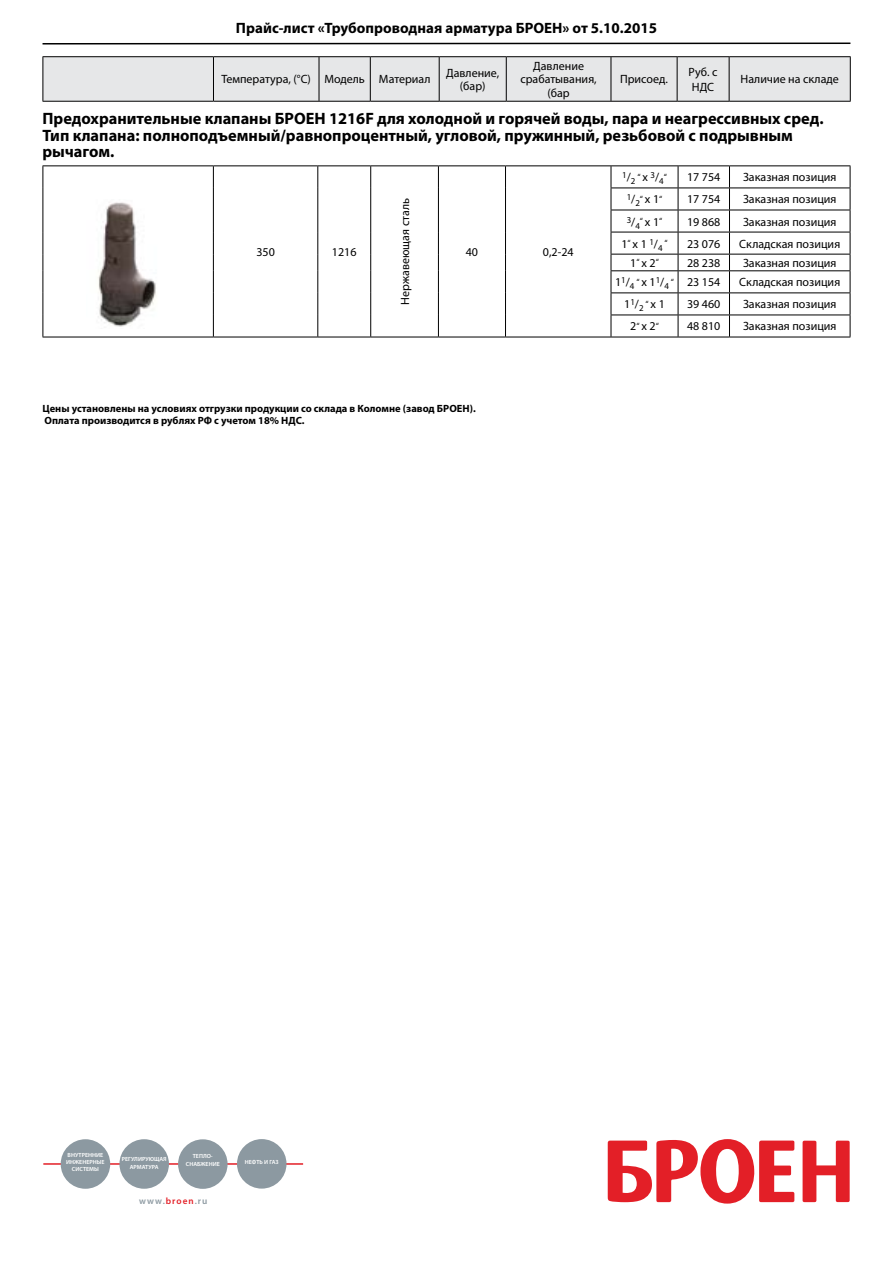
<style>
.page{position:relative;width:893px;height:1263px;background:#fff}
.page>*{position:absolute;margin:0;border:0;box-sizing:border-box;transform-origin:0 0}
.t1{font:700 16.5px/16.5px "Myriad Pro";color:#000}
.t2{font:700 15px "Myriad Pro";color:#000}
.t3{font:12px/13.5px "Myriad Pro";color:#000;text-align:center}
.t4{font:700 10.5px/12.6px "Myriad Pro";color:#000}
.t5{font:600 9.15px "Myriad Pro";letter-spacing:.11em;color:#8c99a1}
.t6{font:9px "Myriad Pro";color:#000}
.t7{font:600 6px/7.2px "Myriad Pro";color:#fff;text-align:center}
.s1{font-size:12px}
.s2{font-size:9px}
.s3{color:#e31f27}
</style>
<div class="page">
<div style="left:44px;top:57px;width:806px;height:44px;background:#e6e7e8"></div>
<hr style="left:43px;top:56px;width:170px;height:1px;background:#000">
<hr style="left:43px;top:57px;width:1px;height:44px;background:#000">
<hr style="left:213px;top:56px;width:106px;height:1px;background:#000">
<hr style="left:213px;top:57px;width:1px;height:44px;background:#000">
<hr style="left:319px;top:56px;width:51px;height:1px;background:#000">
<hr style="left:319px;top:57px;width:1px;height:44px;background:#000">
<hr style="left:370px;top:56px;width:69px;height:1px;background:#000">
<hr style="left:370px;top:57px;width:1px;height:44px;background:#000">
<hr style="left:439px;top:56px;width:67px;height:1px;background:#000">
<hr style="left:439px;top:57px;width:1px;height:44px;background:#000">
<hr style="left:506px;top:56px;width:105px;height:1px;background:#000">
<hr style="left:506px;top:57px;width:1px;height:44px;background:#000">
<hr style="left:611px;top:56px;width:66px;height:1px;background:#000">
<hr style="left:611px;top:57px;width:1px;height:44px;background:#000">
<hr style="left:677px;top:56px;width:52px;height:1px;background:#000">
<hr style="left:677px;top:57px;width:1px;height:44px;background:#000">
<hr style="left:729px;top:56px;width:122px;height:1px;background:#000">
<hr style="left:729px;top:57px;width:1px;height:44px;background:#000">
<hr style="left:850px;top:57px;width:1px;height:44px;background:#000">
<hr style="left:43px;top:101px;width:170px;height:1px;background:#000">
<hr style="left:213px;top:101px;width:106px;height:1px;background:#000">
<hr style="left:319px;top:101px;width:51px;height:1px;background:#000">
<hr style="left:370px;top:101px;width:69px;height:1px;background:#000">
<hr style="left:439px;top:101px;width:67px;height:1px;background:#000">
<hr style="left:506px;top:101px;width:105px;height:1px;background:#000">
<hr style="left:611px;top:101px;width:66px;height:1px;background:#000">
<hr style="left:677px;top:101px;width:52px;height:1px;background:#000">
<hr style="left:729px;top:101px;width:122px;height:1px;background:#000">
<hr style="left:43px;top:165px;width:170px;height:1px;background:#000">
<hr style="left:213px;top:165px;width:105px;height:1px;background:#000">
<hr style="left:318px;top:165px;width:53px;height:1px;background:#000">
<hr style="left:371px;top:165px;width:67px;height:1px;background:#000">
<hr style="left:438px;top:165px;width:67px;height:1px;background:#000">
<hr style="left:505px;top:165px;width:106px;height:1px;background:#000">
<hr style="left:611px;top:165px;width:67px;height:1px;background:#000">
<hr style="left:678px;top:165px;width:51px;height:1px;background:#000">
<hr style="left:729px;top:165px;width:121px;height:1px;background:#000">
<hr style="left:611px;top:188px;width:67px;height:1px;background:#000">
<hr style="left:678px;top:188px;width:51px;height:1px;background:#000">
<hr style="left:729px;top:188px;width:121px;height:1px;background:#000">
<hr style="left:611px;top:210px;width:67px;height:1px;background:#000">
<hr style="left:678px;top:210px;width:51px;height:1px;background:#000">
<hr style="left:729px;top:210px;width:121px;height:1px;background:#000">
<hr style="left:611px;top:232px;width:67px;height:1px;background:#000">
<hr style="left:678px;top:232px;width:51px;height:1px;background:#000">
<hr style="left:729px;top:232px;width:121px;height:1px;background:#000">
<hr style="left:611px;top:254px;width:67px;height:1px;background:#000">
<hr style="left:678px;top:254px;width:51px;height:1px;background:#000">
<hr style="left:729px;top:254px;width:121px;height:1px;background:#000">
<hr style="left:611px;top:270px;width:67px;height:1px;background:#000">
<hr style="left:678px;top:270px;width:51px;height:1px;background:#000">
<hr style="left:729px;top:270px;width:121px;height:1px;background:#000">
<hr style="left:611px;top:292px;width:67px;height:1px;background:#000">
<hr style="left:678px;top:292px;width:51px;height:1px;background:#000">
<hr style="left:729px;top:292px;width:121px;height:1px;background:#000">
<svg style="left:43px;top:166px;width:1px;height:171px"></svg>
<svg style="left:213px;top:166px;width:1px;height:171px"></svg>
<svg style="left:317px;top:166px;width:1px;height:171px"></svg>
<svg style="left:370px;top:166px;width:1px;height:171px"></svg>
<svg style="left:438px;top:166px;width:1px;height:171px"></svg>
<svg style="left:505px;top:166px;width:1px;height:171px"></svg>
<hr style="left:611px;top:315px;width:67px;height:1px;background:#000">
<svg style="left:611px;top:166px;width:1px;height:171px"></svg>
<hr style="left:678px;top:315px;width:51px;height:1px;background:#000">
<svg style="left:678px;top:166px;width:1px;height:171px"></svg>
<hr style="left:729px;top:315px;width:121px;height:1px;background:#000">
<svg style="left:729px;top:166px;width:1px;height:171px"></svg>
<svg style="left:850px;top:166px;width:1px;height:171px"></svg>
<hr style="left:43px;top:337px;width:170px;height:1px;background:#000">
<hr style="left:213px;top:337px;width:105px;height:1px;background:#000">
<hr style="left:318px;top:337px;width:53px;height:1px;background:#000">
<hr style="left:371px;top:337px;width:67px;height:1px;background:#000">
<hr style="left:438px;top:337px;width:67px;height:1px;background:#000">
<hr style="left:505px;top:337px;width:106px;height:1px;background:#000">
<hr style="left:611px;top:337px;width:67px;height:1px;background:#000">
<hr style="left:678px;top:337px;width:51px;height:1px;background:#000">
<hr style="left:729px;top:337px;width:121px;height:1px;background:#000">
<img style="left:98px;top:202px;width:58px;height:125px">
<hr style="left:43px;top:1163px;width:260px;height:2px;background:#e31f27">
<div style="left:61px;top:1139px;width:49px;height:50px;background:#8c99a1;border-radius:50%"></div>
<div style="left:119px;top:1139px;width:50px;height:50px;background:#8c99a1;border-radius:50%"></div>
<div style="left:237px;top:1139px;width:49px;height:49px;background:#8c99a1;border-radius:50%"></div>
<div style="left:178px;top:1139px;width:50px;height:50px;background:#8c99a1;border-radius:50%"></div>
<svg style="left:803px;top:1140px;width:47px;height:62px"></svg>
<svg style="left:608px;top:1139px;width:186px;height:64px"></svg>
<svg style="left:42px;top:42px;width:809px;height:3px;background:#7f7f7f"></svg>
<p class="t2" style="left:236px;top:18px;width:423px">Прайс-лист «Трубопроводная арматура БРОЕН» от 5.10.2015</p>
<p class="t3" style="left:222px;top:73px;width:210px">Температура, (°С) Модель Материал</p>
<p class="t3" style="left:446px;top:66px;width:55px">Давление, (бар)</p>
<p class="t3" style="left:520px;top:59px;width:78px">Давление срабатывания, (бар</p>
<p class="t3" style="left:620px;top:73px;width:49px">Присоед.</p>
<p class="t3" style="left:689px;top:65px;width:30px;line-height:14.4px;text-align:left">Руб. с<br>НДС</p>
<p class="t3" style="left:741px;top:73px;width:100px">Наличие на складе</p>
<h1 class="t1" style="left:43px;top:110px;width:783px">Предохранительные клапаны БРОЕН 1216F для холодной и горячей воды, пара и неагрессивных сред.<br>Тип клапана: полноподъемный/равнопроцентный, угловой, пружинный, резьбовой с подрывным рычагом.</h1>
<p class="t3" style="left:256px;top:245px;width:20px">350</p>
<p class="t3" style="left:332px;top:245px;width:26px">1216</p>
<p class="t3" style="left:398px;top:305px;width:108px;rotate:-90deg">Нержавеющая сталь</p>
<p class="t3" style="left:466px;top:245px;width:14px">40</p>
<p class="t3" style="left:543px;top:245px;width:32px">0,2-24</p>
<p class="t4" style="left:43px;top:402px;width:435px">Цены установлены на условиях отгрузки продукции со склада в Коломне (завод БРОЕН).<br>Оплата производится в рублях РФ с учетом 18% НДС.</p>
<p class="t6" style="left:622px;top:173px;width:15px">1<span class="s1">/</span>2</p>
<p class="t6" style="left:637px;top:171px;width:31px">“ <span class="s1">х</span> 3<span class="s1">/</span>4“</p>
<p class="t3" style="left:687px;top:170px;width:35px">17 754</p>
<p class="t3" style="left:743px;top:170px;width:95px">Заказная позиция</p>
<p class="t6" style="left:627px;top:195px;width:15px">1<span class="s1">/</span>2</p>
<p class="t6" style="left:640px;top:193px;width:24px">“<span class="s1">х 1</span>“</p>
<p class="t3" style="left:687px;top:192px;width:35px">17 754</p>
<p class="t3" style="left:743px;top:192px;width:95px">Заказная позиция</p>
<p class="t6" style="left:627px;top:217px;width:15px">3<span class="s1">/</span>4</p>
<p class="t6" style="left:640px;top:215px;width:24px">“<span class="s1">х 1</span>“</p>
<p class="t3" style="left:687px;top:215px;width:35px">19 868</p>
<p class="t3" style="left:743px;top:215px;width:95px">Заказная позиция</p>
<p class="t3" style="left:621px;top:237px;width:43px">1<span class="s2">“</span> х 1 <sup>1</sup>/<sub>4</sub></p>
<p class="t6" style="left:664px;top:237px;width:5px">“</p>
<p class="t3" style="left:687px;top:237px;width:35px">23 076</p>
<p class="t3" style="left:739px;top:237px;width:102px">Складская позиция</p>
<p class="t3" style="left:630px;top:256px;width:30px">1<span class="s2">“</span> х 2<span class="s2">“</span></p>
<p class="t3" style="left:687px;top:256px;width:35px">28 238</p>
<p class="t3" style="left:743px;top:256px;width:95px">Заказная позиция</p>
<p class="t3" style="left:615px;top:275px;width:21px">1<sup>1</sup>/<sub>4</sub></p>
<p class="t6" style="left:636px;top:276px;width:34px">“ <span class="s1">х 1</span>1<span class="s1">/</span>4</p>
<p class="t3" style="left:671px;top:275px;width:51px"><span class="s2">“</span> 23 154</p>
<p class="t3" style="left:739px;top:275px;width:102px">Складская позиция</p>
<p class="t3" style="left:624px;top:297px;width:42px">1<sup>1</sup>/<sub>2</sub> <span class="s2">“</span> х 1</p>
<p class="t3" style="left:687px;top:297px;width:35px">39 460</p>
<p class="t3" style="left:743px;top:297px;width:95px">Заказная позиция</p>
<p class="t3" style="left:630px;top:319px;width:30px">2<span class="s2">“</span> х 2<span class="s2">“</span></p>
<p class="t3" style="left:687px;top:319px;width:35px">48 810</p>
<p class="t3" style="left:743px;top:319px;width:95px">Заказная позиция</p>
<p class="t7" style="left:66px;top:1151px;width:40px">ВНУТРЕННИЕ<br>ИНЖЕНЕРНЫЕ<br>СИСТЕМЫ</p>
<p class="t7" style="left:186px;top:1152px;width:36px">ТЕПЛО-<br>СНАБЖЕНИЕ</p>
<p class="t7" style="left:122px;top:1156px;width:46px">РЕГУЛИРУЮЩАЯ<br>АРМАТУРА</p>
<p class="t7" style="left:245px;top:1158px;width:35px">НЕФТЬ И ГАЗ</p>
<p class="t5" style="left:139px;top:1195px;width:70px">www.<span class="s3">broen</span>.ru</p>
</div>
